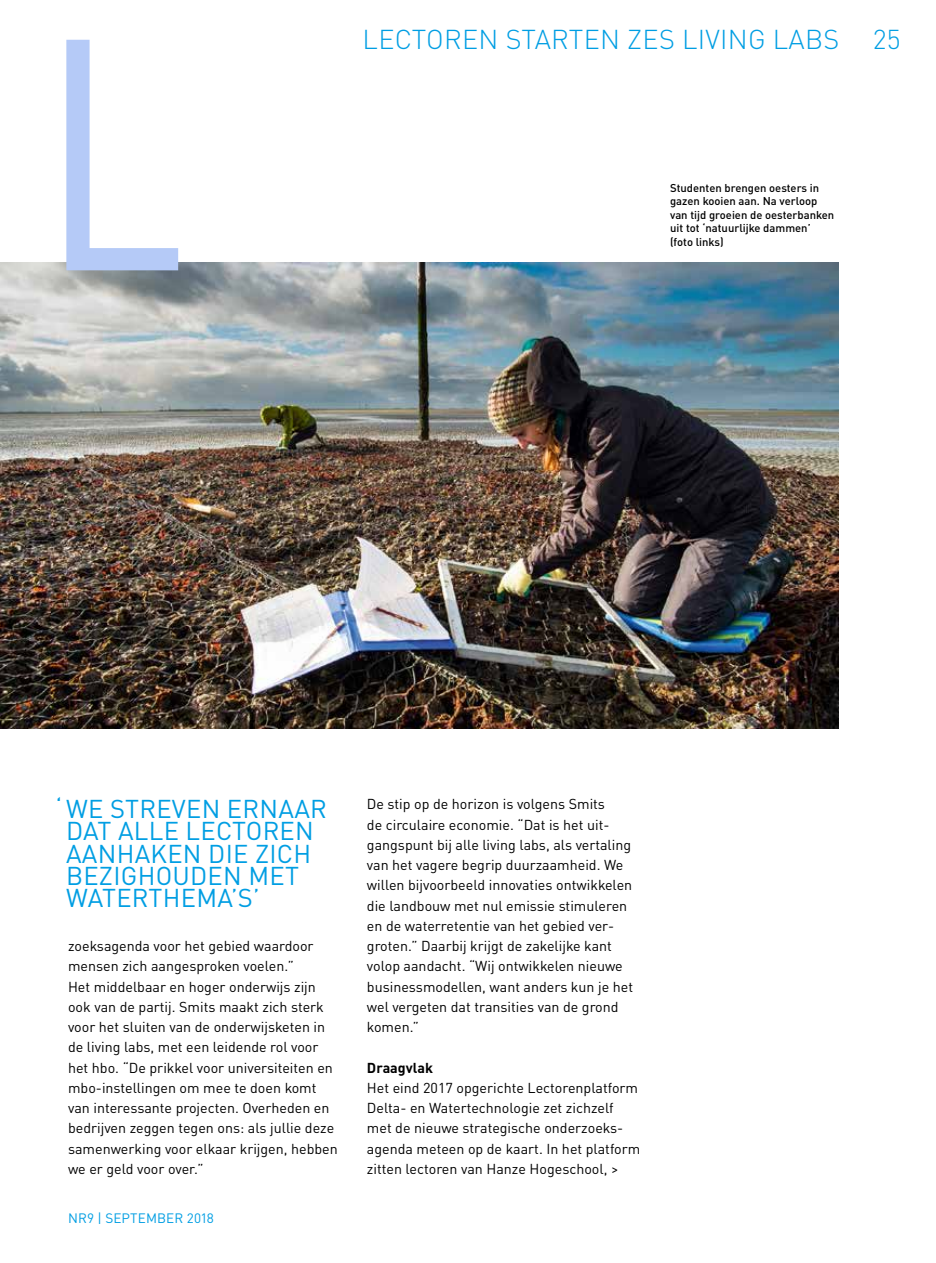
<style>
.page{position:relative;width:936px;height:1263px;background:#fff}
.page>*{position:absolute;margin:0;border:0;box-sizing:border-box;transform-origin:0 0}
.t1{font:321px "Century Gothic";color:#b5caf7}
.t2{font:300 27px "DIN Pro";letter-spacing:.01em;color:#009ee3}
.t3{font:25.5px/22.5px "DIN Pro";letter-spacing:.01em;color:#009ee3}
.t4{font:14.25px/20.2px "DIN Pro";color:#000}
.t5{font:700 14.25px "DIN Pro";color:#000}
.t6{font:13.5px "DIN Pro";letter-spacing:.01em;color:#009ee3}
.t7{font:500 11.25px/13.5px "DIN Pro";color:#000}
</style>
<div class="page">
<img style="left:1px;top:263px;width:837px;height:465px">
<h1 class="t1" style="left:38px;top:-41px;width:150px">L</h1>
<h2 class="t2" style="left:362px;top:18px;width:539px">LECTOREN STARTEN ZES LIVING LABS 25</h2>
<p class="t7" style="left:670px;top:180px;width:166px">Studenten brengen oesters in gazen kooien aan. Na verloop van tijd groeien de oesterbanken uit tot ‘natuurlijke dammen’ (foto links)</p>
<h3 class="t3" style="left:66px;top:794px;width:262px;text-indent:-11px">‘WE STREVEN ERNAAR<br>DAT ALLE LECTOREN<br>AANHAKEN DIE ZICH<br>BEZIGHOUDEN MET<br>WATERTHEMA’S’</h3>
<p class="t4" style="left:68px;top:934px;width:271px">zoeksagenda voor het gebied waardoor mensen zich aangesproken voelen.”<br>Het middelbaar en hoger onderwijs zijn ook van de partij. Smits maakt zich sterk voor het sluiten van de onderwijsketen in de living labs, met een leidende rol voor het hbo. “De prikkel voor universiteiten en mbo-instellingen om mee te doen komt van interessante projecten. Overheden en bedrijven zeggen tegen ons: als jullie deze samenwerking voor elkaar krijgen, hebben we er geld voor over.”</p>
<p class="t6" style="left:68px;top:1208px;width:147px">NR9 | SEPTEMBER 2018</p>
<p class="t4" style="left:367px;top:793px;width:268px">De stip op de horizon is volgens Smits<br>de circulaire economie. “Dat is het uit&shy;gangspunt bij alle living labs, als vertaling van het vagere begrip duurzaamheid. We willen bijvoorbeeld innovaties ontwikkelen die landbouw met nul emissie stimuleren en de waterretentie van het gebied ver&shy;groten.” Daarbij krijgt de zakelijke kant volop aandacht. “Wij ontwikkelen nieuwe businessmodellen, want anders kun je het wel vergeten dat transities van de grond komen.”</p>
<p class="t5" style="left:367px;top:1056px;width:68px">Draagvlak</p>
<p class="t4" style="left:367px;top:1076px;width:275px">Het eind 2017 opgerichte Lectorenplatform Delta- en Watertechnologie zet zichzelf met de nieuwe strategische onderzoeks&shy;agenda meteen op de kaart. In het platform zitten lectoren van Hanze Hogeschool, &gt;</p>
</div>
